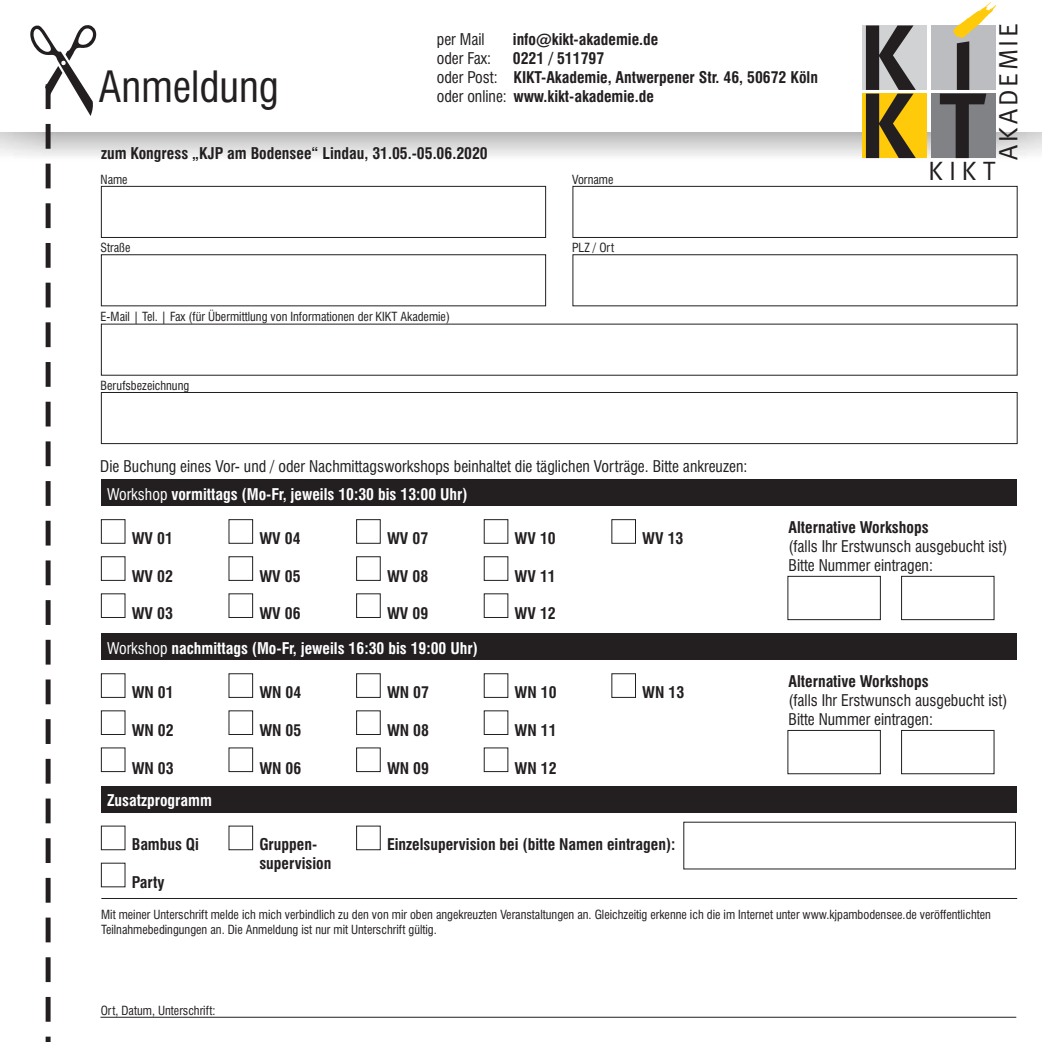
<style>
.page{position:relative;width:1042px;height:1042px;background:#fff}
.page>*{position:absolute;margin:0;border:0;box-sizing:border-box;transform-origin:0 0}
.t1{font:700 92.75px/68.1px "Meta";color:#231f20}
.t2{font:condensed 42px "Swiss 721 BT";color:#231f20}
.t3{font:26.43px "Meta";letter-spacing:.1em;color:#231f20}
.t4{font:700 condensed 15.75px/18.9px "Swiss 721 BT";color:#231f20}
.t5{font:condensed 15.75px/18.9px "Swiss 721 BT";color:#231f20}
.t6{font:700 condensed 15.75px "Swiss 721 BT";color:#fff}
.t7{font:condensed 12.25px/14.7px "Swiss 721 BT";color:#231f20}
.s1{font-weight:400}
</style>
<div class="page">
<div style="left:0;top:0;width:1042px;height:161px;background:#231f20;opacity:.66"></div>
<div style="left:0;top:0;width:1042px;height:132px;background:#fff"></div>
<div style="left:862px;top:25px;width:64px;height:65px;background:#d1d2d4"></div>
<div style="left:862px;top:93px;width:64px;height:65px;background:#feca0a"></div>
<div style="left:930px;top:25px;width:65px;height:65px;background:#bcbdc0"></div>
<div style="left:930px;top:93px;width:65px;height:65px;background:#808285"></div>
<svg style="left:953px;top:2px;width:43px;height:88px"></svg>
<div style="left:101px;top:186px;width:445px;height:52px;border:1px solid #231f20"></div>
<div style="left:101px;top:254px;width:445px;height:52px;border:1px solid #231f20"></div>
<div style="left:101px;top:392px;width:916px;height:52px;border:1px solid #231f20"></div>
<div style="left:572px;top:186px;width:445px;height:52px;border:1px solid #231f20"></div>
<div style="left:572px;top:254px;width:445px;height:52px;border:1px solid #231f20"></div>
<div style="left:228px;top:519px;width:25px;height:25px;border:1px solid #231f20"></div>
<div style="left:228px;top:673px;width:25px;height:25px;border:1px solid #231f20"></div>
<div style="left:228px;top:825px;width:25px;height:25px;border:1px solid #231f20"></div>
<div style="left:356px;top:519px;width:25px;height:25px;border:1px solid #231f20"></div>
<div style="left:356px;top:673px;width:25px;height:25px;border:1px solid #231f20"></div>
<div style="left:356px;top:825px;width:25px;height:25px;border:1px solid #231f20"></div>
<div style="left:484px;top:519px;width:24px;height:25px;border:1px solid #231f20"></div>
<div style="left:484px;top:673px;width:24px;height:25px;border:1px solid #231f20"></div>
<div style="left:611px;top:519px;width:25px;height:25px;border:1px solid #231f20"></div>
<div style="left:611px;top:673px;width:25px;height:25px;border:1px solid #231f20"></div>
<div style="left:228px;top:556px;width:25px;height:25px;border:1px solid #231f20"></div>
<div style="left:228px;top:710px;width:25px;height:25px;border:1px solid #231f20"></div>
<div style="left:356px;top:556px;width:25px;height:25px;border:1px solid #231f20"></div>
<div style="left:356px;top:710px;width:25px;height:25px;border:1px solid #231f20"></div>
<div style="left:484px;top:556px;width:24px;height:25px;border:1px solid #231f20"></div>
<div style="left:228px;top:593px;width:25px;height:25px;border:1px solid #231f20"></div>
<div style="left:228px;top:747px;width:25px;height:25px;border:1px solid #231f20"></div>
<div style="left:356px;top:593px;width:25px;height:25px;border:1px solid #231f20"></div>
<div style="left:356px;top:747px;width:25px;height:25px;border:1px solid #231f20"></div>
<div style="left:787px;top:576px;width:94px;height:44px;border:1px solid #231f20"></div>
<div style="left:787px;top:730px;width:94px;height:44px;border:1px solid #231f20"></div>
<div style="left:901px;top:576px;width:93px;height:44px;border:1px solid #231f20"></div>
<div style="left:901px;top:730px;width:93px;height:44px;border:1px solid #231f20"></div>
<div style="left:101px;top:479px;width:916px;height:27px;background:#231f20"></div>
<div style="left:101px;top:633px;width:916px;height:27px;background:#231f20"></div>
<div style="left:101px;top:786px;width:916px;height:26px;background:#231f20"></div>
<hr style="left:101px;top:898px;width:916px;height:1px;background:#231f20">
<hr style="left:100px;top:1016px;width:916px;height:1px;background:#231f20">
<svg style="left:19px;top:84px;width:111px;height:958px"></svg>
<p class="t5" style="left:437px;top:32px;width:49px">per Mail</p>
<p class="t4" style="left:513px;top:32px;width:147px">info@kikt-akademie.de</p>
<p class="t5" style="left:437px;top:50px;width:56px">oder Fax:</p>
<p class="t4" style="left:437px;top:50px;width:383px;text-indent:76px">0221 / 511797<br><span class="s1">oder Post:</span> KIKT-Akademie, Antwerpener Str. 46, 50672 Köln <span class="s1">oder online:</span> www.kikt-akademie.de</p>
<h2 class="t2" style="left:99px;top:70px;width:182px">Anmeldung</h2>
<p class="t4" style="left:101px;top:145px;width:388px">zum Kongress „KJP am Bodensee“ Lindau, 31.05.-05.06.2020</p>
<p class="t7" style="left:101px;top:173px;width:29px">Name</p>
<p class="t7" style="left:572px;top:173px;width:43px">Vorname</p>
<p class="t7" style="left:101px;top:242px;width:31px">Straße</p>
<p class="t7" style="left:101px;top:311px;width:351px">E-Mail | Tel. | Fax (für Übermittlung von Informationen der KIKT Akademie)</p>
<p class="t7" style="left:101px;top:379px;width:90px">Berufsbezeichnung</p>
<p class="t7" style="left:572px;top:242px;width:43px">PLZ / Ort</p>
<p class="t5" style="left:100px;top:458px;width:648px">Die Buchung eines Vor- und / oder Nachmittagsworkshops beinhaltet die täglichen Vorträge. Bitte ankreuzen:</p>
<p class="t6" style="left:107px;top:487px;width:362px"><span class="s1">Workshop</span> vormittags (Mo-Fr, jeweils 10:30 bis 13:00 Uhr)</p>
<h1 class="t1" style="left:859px;top:30px;width:128px">K<br>K T</h1>
<h3 class="t3" style="left:928px;top:159px;width:69px">KIKT</h3>
<h3 class="t3" style="left:996px;top:159px;width:137px;rotate:-90deg">AKADEMIE</h3>
<p class="t4" style="left:132px;top:530px;width:43px">WV 01</p>
<p class="t4" style="left:132px;top:568px;width:43px">WV 02</p>
<p class="t4" style="left:132px;top:606px;width:43px">WV 03</p>
<p class="t4" style="left:259px;top:530px;width:43px">WV 04</p>
<p class="t4" style="left:259px;top:568px;width:43px">WV 05</p>
<p class="t4" style="left:259px;top:606px;width:43px">WV 06</p>
<p class="t4" style="left:387px;top:530px;width:43px">WV 07</p>
<p class="t4" style="left:387px;top:568px;width:43px">WV 08</p>
<p class="t4" style="left:387px;top:606px;width:43px">WV 09</p>
<p class="t6" style="left:107px;top:642px;width:372px"><span class="s1">Workshop</span> nachmittags (Mo-Fr, jeweils 16:30 bis 19:00 Uhr)</p>
<p class="t4" style="left:132px;top:684px;width:43px">WN 01</p>
<p class="t4" style="left:132px;top:722px;width:43px">WN 02</p>
<p class="t4" style="left:132px;top:760px;width:43px">WN 03</p>
<p class="t6" style="left:107px;top:794px;width:106px">Zusatzprogramm</p>
<p class="t4" style="left:259px;top:684px;width:43px">WN 04</p>
<p class="t4" style="left:259px;top:722px;width:43px">WN 05</p>
<p class="t4" style="left:259px;top:760px;width:43px">WN 06</p>
<p class="t4" style="left:387px;top:684px;width:43px">WN 07</p>
<p class="t4" style="left:387px;top:722px;width:43px">WN 08</p>
<p class="t4" style="left:387px;top:760px;width:43px">WN 09</p>
<p class="t4" style="left:514px;top:530px;width:43px">WV 10</p>
<p class="t4" style="left:514px;top:568px;width:43px">WV 11</p>
<p class="t4" style="left:514px;top:606px;width:43px">WV 12</p>
<p class="t4" style="left:514px;top:684px;width:43px">WN 10</p>
<p class="t4" style="left:514px;top:722px;width:43px">WN 11</p>
<p class="t4" style="left:514px;top:760px;width:43px">WN 12</p>
<p class="t4" style="left:642px;top:530px;width:43px">WV 13</p>
<p class="t4" style="left:642px;top:684px;width:43px">WN 13</p>
<p class="t4" style="left:132px;top:837px;width:69px">Bambus Qi</p>
<p class="t4" style="left:132px;top:874px;width:34px">Party</p>
<p class="t4" style="left:259px;top:837px;width:74px">Gruppen&shy;supervision</p>
<p class="t4" style="left:387px;top:837px;width:290px">Einzelsupervision bei (bitte Namen eintragen):</p>
<p class="t4" style="left:788px;top:519px;width:142px">Alternative Workshops</p>
<p class="t5" style="left:788px;top:538px;width:220px">(falls Ihr Erstwunsch ausgebucht ist)<br>Bitte Nummer eintragen:</p>
<p class="t4" style="left:788px;top:673px;width:142px">Alternative Workshops</p>
<p class="t5" style="left:788px;top:692px;width:220px">(falls Ihr Erstwunsch ausgebucht ist)<br>Bitte Nummer eintragen:</p>
<p class="t7" style="left:101px;top:908px;width:891px">Mit meiner Unterschrift melde ich mich verbindlich zu den von mir oben angekreuzten Veranstaltungen an. Gleichzeitig erkenne ich die im Internet unter www.kjpambodensee.de veröffentlichten<br>Teilnahmebedingungen an. Die Anmeldung ist nur mit Unterschrift gültig.</p>
<p class="t7" style="left:101px;top:1005px;width:116px">Ort, Datum, Unterschrift:</p>
</div>
